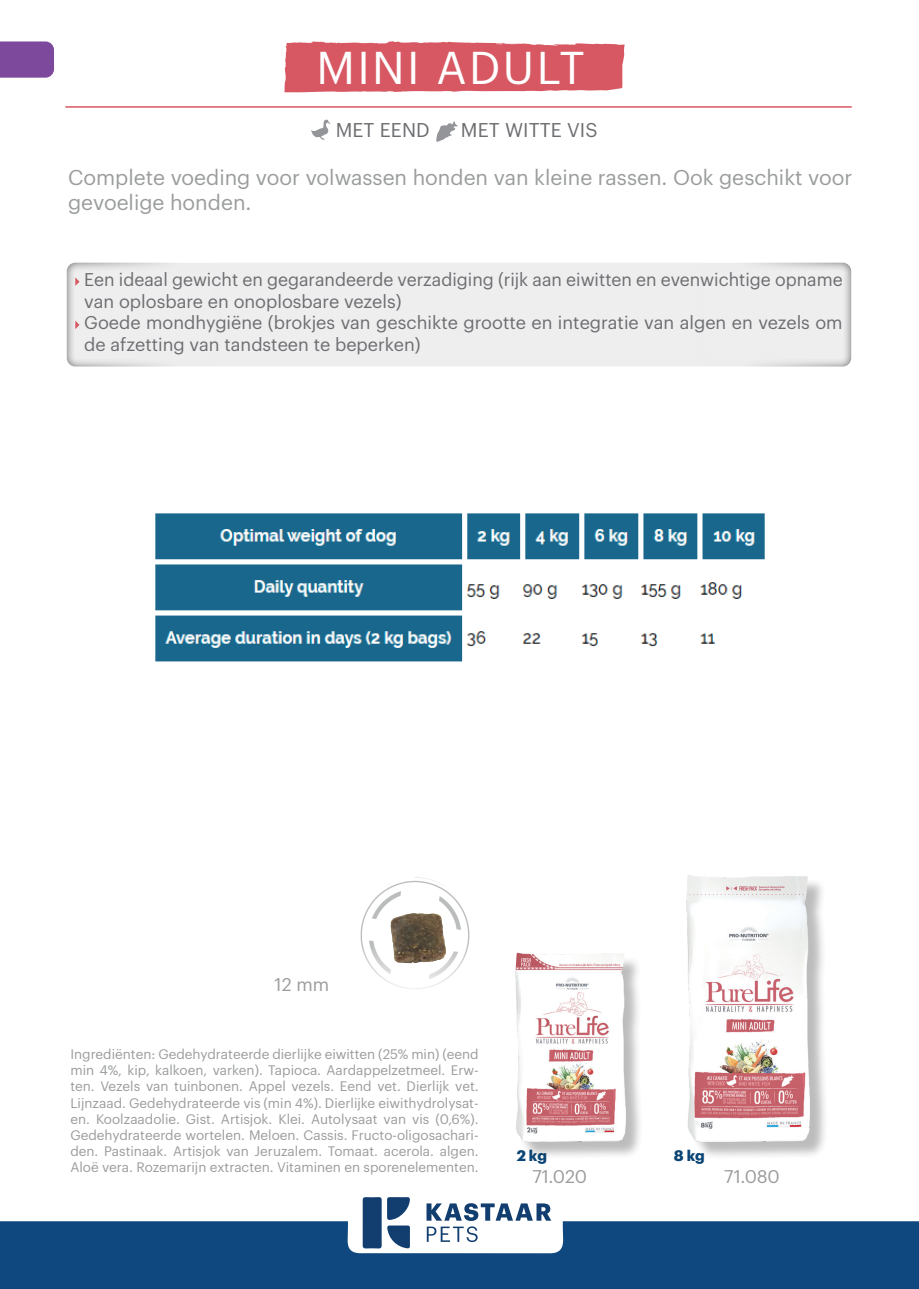
<style>
.page{position:relative;width:919px;height:1289px;background:#fff}
.page>*{position:absolute;margin:0;border:0;box-sizing:border-box;transform-origin:0 0}
.t1{font:45px "Graphik";letter-spacing:.055em;color:#fff}
.t2{font:21px/25.2px "Graphik";color:#9a9c9d}
.t3{font:19.5px "Graphik";letter-spacing:.005em;color:#6c6d70}
.t4{font:18px/21.6px "Graphik";color:#6c6d70}
.t5{font:18px "Graphik";color:#9a9c9d}
.t6{font:700 15px "Graphik";color:#0b4575}
.t7{font:13.5px/16.2px "Graphik";color:#9a9c9d;text-align:justify}
</style>
<div class="page">
<hr style="left:66px;top:106px;width:785px;height:2px;background:#d85862">
<div style="left:66px;top:261px;width:157px;height:106px;background:#231f20;opacity:.75"></div>
<div style="left:694px;top:261px;width:157px;height:106px;background:#231f20;opacity:.75"></div>
<div style="left:67px;top:263px;width:784px;height:103px;background:#eeeeef;border-radius:9px"></div>
<svg style="left:75px;top:277px;width:4px;height:9px"></svg>
<svg style="left:75px;top:321px;width:4px;height:8px"></svg>
<img style="left:360px;top:877px;width:110px;height:112px">
<img style="left:155px;top:513px;width:610px;height:149px">
<svg style="left:436px;top:121px;width:22px;height:21px"></svg>
<div style="left:518px;top:877px;width:310px;height:283px;background:#231f20;opacity:.3"></div>
<img style="left:686px;top:874px;width:123px;height:267px">
<img style="left:515px;top:952px;width:110px;height:189px">
<svg style="left:284px;top:41px;width:341px;height:51px;background:#d9636d"></svg>
<svg style="left:311px;top:120px;width:19px;height:20px"></svg>
<img style="left:389px;top:912px;width:57px;height:51px">
<div style="left:0;top:1221px;width:918px;height:67px;background:#0f487e"></div>
<svg style="left:347px;top:1197px;width:216px;height:56px"></svg>
<svg style="left:0;top:41px;width:54px;height:37px;background:#814f9f"></svg>
<h1 class="t1" style="left:316px;top:34px;width:270px">MINI ADULT</h1>
<h3 class="t3" style="left:336px;top:115px;width:96px">MET EEND</h3>
<h3 class="t3" style="left:461px;top:115px;width:138px">MET WITTE VIS</h3>
<h2 class="t2" style="left:68px;top:163px;width:785px">Complete voeding voor volwassen honden van kleine rassen. Ook geschikt voor gevoelige honden.</h2>
<p class="t4" style="left:84px;top:267px;width:759px">Een ideaal gewicht en gegarandeerde verzadiging (rijk aan eiwitten en evenwichtige opname van oplosbare en onoplosbare vezels)<br>Goede mondhygiëne (brokjes van geschikte grootte en integratie van algen en vezels om de afzetting van tandsteen te beperken)</p>
<h3 class="t5" style="left:274px;top:970px;width:56px">12 mm</h3>
<p class="t7" style="left:70px;top:1044px;width:409px">Ingrediënten: Gedehydrateerde dierlijke eiwitten (25% min) (eend min 4%, kip, kalkoen, varken). Tapioca. Aardappelzetmeel. Erw&shy;ten. Vezels van tuinbonen. Appel vezels. Eend vet. Dierlijk vet.<br>Lijnzaad. Gedehydrateerde vis (min 4%). Dierlijke eiwithydrolysat&shy;en. Koolzaadolie. Gist. Artisjok. Klei. Autolysaat van vis (0,6%).<br>Gedehydrateerde wortelen. Meloen. Cassis. Fructo-oligosachari&shy;den. Pastinaak. Artisjok van Jeruzalem. Tomaat. acerola. algen.<br>Aloë vera. Rozemarijn extracten. Vitaminen en sporenelementen.</p>
<p class="t6" style="left:516px;top:1144px;width:32px">2 kg</p>
<h3 class="t5" style="left:532px;top:1162px;width:56px">71.020</h3>
<p class="t6" style="left:673px;top:1144px;width:33px">8 kg</p>
<h3 class="t5" style="left:724px;top:1162px;width:57px">71.080</h3>
</div>
